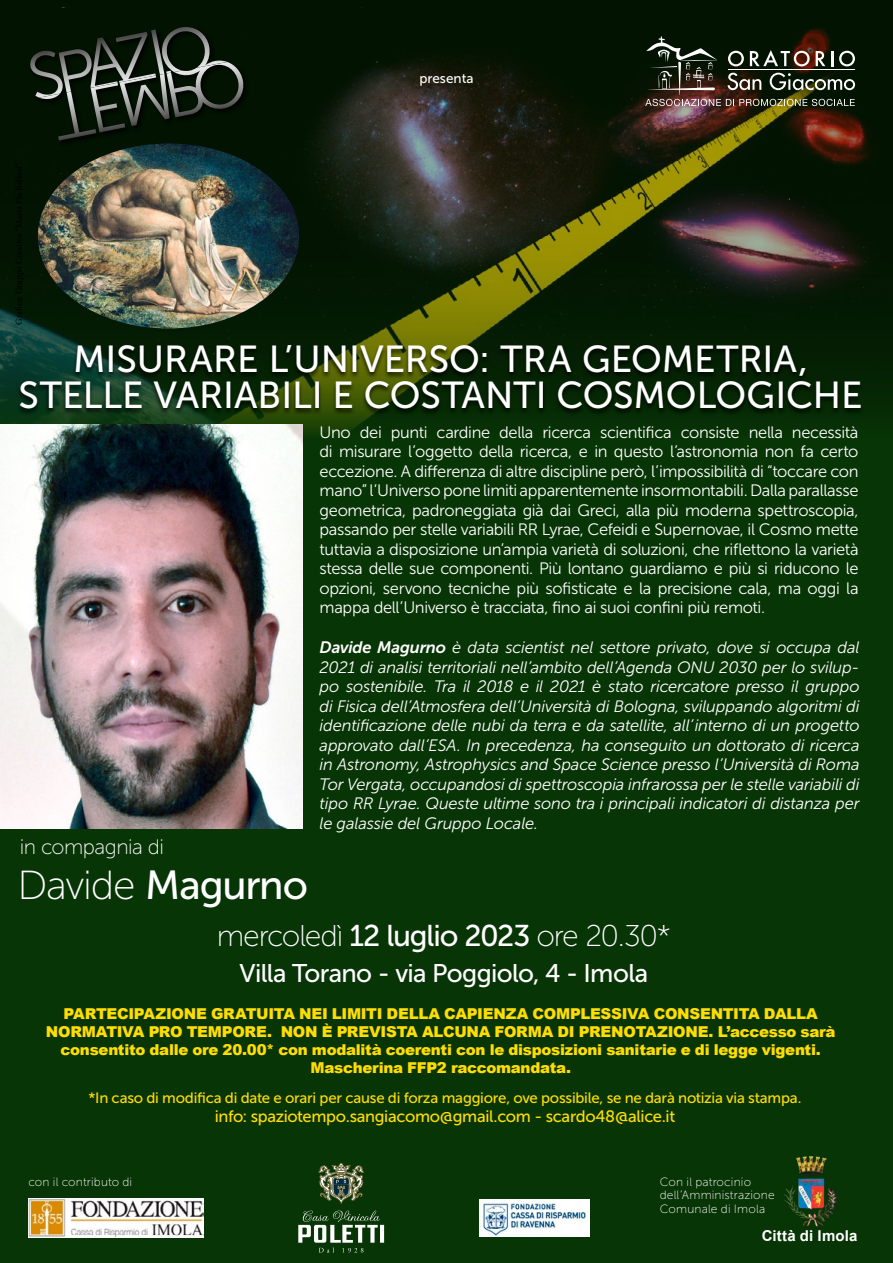
<style>
.page{position:relative;width:893px;height:1263px;background:#083506}
.page>*{position:absolute;margin:0;border:0;box-sizing:border-box;transform-origin:0 0}
.t1{font:40.5px "Museo Sans 500";letter-spacing:-.025em;color:#fff}
.t2{font:37.5px/36px "Museo Sans 500";color:#fff;text-align:center}
.t3{font:30px "Museo Sans 100";letter-spacing:-.04em;color:#fff}
.t4{font:25.5px "Museo Sans 500";letter-spacing:-.025em;color:#fff}
.t5{font:21px "Museo Sans 100";letter-spacing:-.025em;color:#fff}
.t6{font:16.5px/19.5px "Museo Sans 300";letter-spacing:-.02em;color:#fff;text-align:justify}
.t7{font:italic 16.5px/19.5px "Museo Sans 300";letter-spacing:-.01em;color:#fff;text-align:justify}
.t8{font:16.5px "Museo Sans 500";letter-spacing:-.02em;color:#fd0}
.t9{font:900 15px/18px "Arial";letter-spacing:-.02em;color:#fd0;text-align:center}
.t10{font:15px "Museo Sans 500";letter-spacing:-.015em;color:#fd0}
.t11{font:700 15px "Arial";letter-spacing:.01em;color:#fff}
.t12{font:13.5px "Museo Sans 500";color:#fff}
.t13{font:12px/13.5px "Museo Sans 100";letter-spacing:.015em;color:#fff}
.s1{font-family:"Museo Sans 100"}
.s2{font-family:"Museo Sans 700"}
.s3{font-family:"Museo Sans 500"}
</style>
<div class="page">
<img style="left:0;top:0;width:893px;height:477px">
<div style="left:29px;top:26px;width:222px;height:121px;background:#021302"></div>
<svg style="left:29px;top:25px;width:216px;height:116px"></svg>
<svg style="left:645px;top:36px;width:210px;height:70px;background:#3c3d2e"></svg>
<img style="left:28px;top:1198px;width:176px;height:40px">
<img style="left:479px;top:1200px;width:110px;height:37px">
<svg style="left:318px;top:1163px;width:46px;height:41px"></svg>
<svg style="left:298px;top:1211px;width:86px;height:42px"></svg>
<img style="left:784px;top:1156px;width:53px;height:71px">
<img style="left:0;top:424px;width:302px;height:404px">
<div style="left:16px;top:345px;width:849px;height:71px;background:#000;opacity:.75"></div>
<img style="left:38px;top:144px;width:261px;height:184px">
<p class="t12" style="left:419px;top:71px;width:56px">presenta</p>
<h2 class="t2" style="left:18px;top:341px;width:846px">MISURARE L’UNIVERSO: TRA GEOMETRIA,<br>STELLE VARIABILI E COSTANTI COSMOLOGICHE</h2>
<p class="t6" style="left:320px;top:423px;width:541px">Uno dei punti cardine della ricerca scientifica consiste nella necessità di misurare l’oggetto della ricerca, e in questo l’astronomia non fa certo eccezione. A differenza di altre discipline però, l’impossibilità di “toccare con mano” l’Universo pone limiti apparentemente insormontabili. Dalla parallasse geometrica, padroneggiata già dai Greci, alla più moderna spettroscopia, passando per stelle variabili RR Lyrae, Cefeidi e Supernovae, il Cosmo mette tuttavia a disposizione un’ampia varietà di soluzioni, che riflettono la varietà stessa delle sue componenti. Più lontano guardiamo e più si riducono le opzioni, servono tecniche più sofisticate e la precisione cala, ma oggi la mappa dell’Universo è tracciata, fino ai suoi confini più remoti.</p>
<p class="t5" style="left:20px;top:835px;width:146px">in compagnia di</p>
<h1 class="t1" style="left:18px;top:863px;width:292px"><span class="s1">Davide</span> Magurno</h1>
<p class="t7" style="left:320px;top:638px;width:542px"><span class="s2">Davide Magurno</span> è data scientist nel settore privato, dove si occupa dal 2021 di analisi territoriali nell’ambito dell’Agenda ONU 2030 per lo svilup&shy;po sostenibile. Tra il 2018 e il 2021 è stato ricercatore presso il gruppo di Fisica dell’Atmosfera dell’Università di Bologna, sviluppando algoritmi di identificazione delle nubi da terra e da satellite, all’interno di un progetto approvato dall’ESA. In precedenza, ha conseguito un dottorato di ricerca in Astronomy, Astrophysics and Space Science presso l’Università di Roma Tor Vergata, occupandosi di spettroscopia infrarossa per le stelle variabili di tipo RR Lyrae. Queste ultime sono tra i principali indicatori di distanza per le galassie del Gruppo Locale.</p>
<h3 class="t3" style="left:217px;top:920px;width:456px">mercoledì <span class="s3">12 luglio 2023</span> ore 20.30*</h3>
<h3 class="t4" style="left:239px;top:959px;width:410px">Villa Torano - via Poggiolo, 4 - Imola</h3>
<p class="t9" style="left:46px;top:1004px;width:791px">PARTECIPAZIONE GRATUITA NEI LIMITI DELLA CAPIENZA COMPLESSIVA CONSENTITA DALLA NORMATIVA PRO TEMPORE. NON È PREVISTA ALCUNA FORMA DI PRENOTAZIONE. L’accesso sarà consentito dalle ore 20.00* con modalità coerenti con le disposizioni sanitarie e di legge vigenti.<br>Mascherina FFP2 raccomandata.</p>
<p class="t10" style="left:88px;top:1089px;width:714px">*In caso di modifica di date e orari per cause di forza maggiore, ove possibile, se ne darà notizia via stampa.</p>
<p class="t8" style="left:215px;top:1107px;width:462px">info: spaziotempo.sangiacomo@gmail.com - scardo48@alice.it</p>
<p class="t13" style="left:28px;top:1175px;width:105px">con il contributo di</p>
<p class="t13" style="left:660px;top:1175px;width:116px">Con il patrocinio dell’Amministrazione<br>Comunale di Imola</p>
<p class="t11" style="left:762px;top:1226px;width:97px">Città di Imola</p>
</div>
